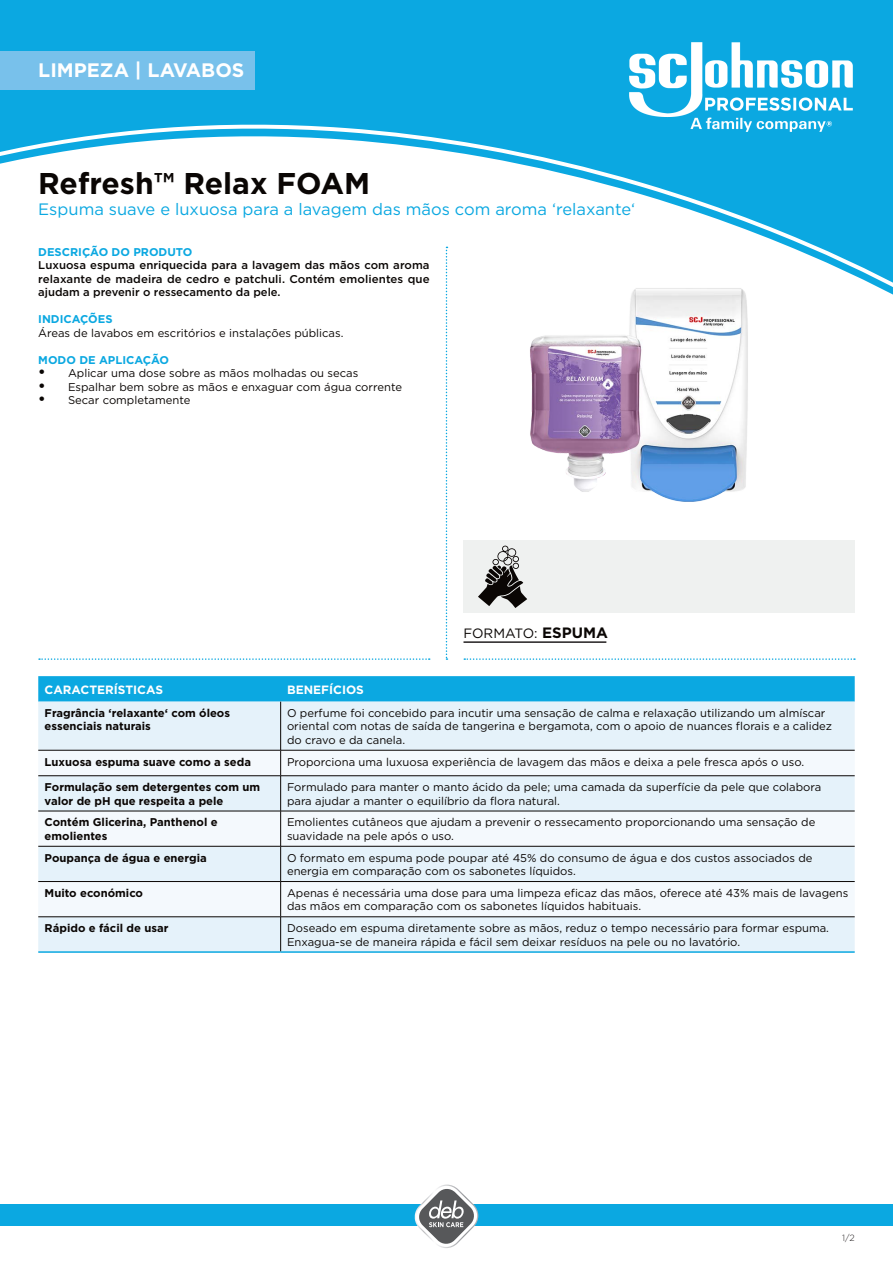
<style>
.page{position:relative;width:893px;height:1263px;background:#fff}
.page>*{position:absolute;margin:0;border:0;box-sizing:border-box;transform-origin:0 0}
.t1{font:700 30px "Gotham";color:#0a0604}
.t2{font:700 19.5px "Gotham";color:#fff}
._08_Copy_Prokyon_8_7{font:16.5px "Gotham";color:#0ba8e1}
._08_Subline_Prokyon{font:13.5px "Gotham";letter-spacing:-.01em;color:#0a0604}
.t3{font:700 12px "Gotham";color:#fff}
._08_Subline_Prokyon-2{font:11.25px/13.5px "Gotham";color:#0a0604}
._08_Subline_Prokyon-3{font:700 11.25px/13.5px "Gotham";color:#0a0604}
._08_Subline_Prokyon-4{font:500 11.25px/13.5px "Gotham";color:#0a0604;text-align:justify}
._08_Subline_Prokyon-5{font:700 11.25px "Gotham";color:#0ba8e1}
.t4{font:300 9px "Gotham";color:#231f20}
.s1{font-weight:700;font-size:15px}
</style>
<div class="page">
<div style="left:463px;top:540px;width:392px;height:72px;background:#eff1f0"></div>
<div style="left:0;top:0;width:893px;height:311px;background:#0ba8e1"></div>
<svg style="left:0;top:119px;width:893px;height:184px"></svg>
<div style="left:0;top:51px;width:254px;height:38px;background:#78c1eb"></div>
<div style="left:0;top:1204px;width:893px;height:22px;background:#0ba8e1"></div>
<img style="left:415px;top:1184px;width:63px;height:64px">
<svg style="left:416px;top:1186px;width:61px;height:61px"></svg>
<svg style="left:446px;top:247px;width:1px;height:413px"></svg>
<hr style="left:463px;top:641px;width:143px;height:2px;background:#231f20">
<svg style="left:39px;top:658px;width:391px;height:2px"></svg>
<svg style="left:464px;top:658px;width:391px;height:2px"></svg>
<svg style="left:38px;top:676px;width:817px;height:26px;background:#11aae1"></svg>
<div style="left:38px;top:702px;width:817px;height:249px;background:#e5f2fa"></div>
<svg style="left:38px;top:751px;width:817px;height:165px;fill:#f4f9fd"></svg>
<hr style="left:38px;top:775px;width:243px;height:1px;background:#0a0604">
<hr style="left:281px;top:775px;width:574px;height:1px;background:#0a0604">
<hr style="left:38px;top:811px;width:243px;height:1px;background:#0a0604">
<hr style="left:281px;top:811px;width:574px;height:1px;background:#0a0604">
<hr style="left:38px;top:750px;width:243px;height:1px;background:#0a0604">
<hr style="left:281px;top:750px;width:574px;height:1px;background:#0a0604">
<hr style="left:38px;top:916px;width:243px;height:1px;background:#0a0604">
<hr style="left:281px;top:916px;width:574px;height:1px;background:#0a0604">
<hr style="left:38px;top:951px;width:243px;height:2px;background:#0ba8e1">
<hr style="left:281px;top:951px;width:574px;height:2px;background:#0ba8e1">
<hr style="left:38px;top:846px;width:243px;height:1px;background:#0a0604">
<hr style="left:281px;top:846px;width:574px;height:1px;background:#0a0604">
<hr style="left:38px;top:881px;width:243px;height:1px;background:#0a0604">
<hr style="left:281px;top:881px;width:574px;height:1px;background:#0a0604">
<hr style="left:280px;top:702px;width:1px;height:48px;background:#0a0604">
<svg style="left:280px;top:750px;width:1px;height:25px"></svg>
<hr style="left:280px;top:776px;width:1px;height:35px;background:#0a0604">
<hr style="left:280px;top:811px;width:1px;height:35px;background:#0a0604">
<hr style="left:280px;top:846px;width:1px;height:35px;background:#0a0604">
<hr style="left:280px;top:882px;width:1px;height:34px;background:#0a0604">
<hr style="left:280px;top:917px;width:1px;height:34px;background:#0a0604">
<svg style="left:478px;top:546px;width:49px;height:62px"></svg>
<img style="left:529px;top:282px;width:223px;height:220px">
<img style="left:629px;top:42px;width:223px;height:90px">
<p class="t2" style="left:38px;top:57px;width:208px">LIMPEZA | LAVABOS</p>
<p class="t1" style="left:38px;top:164px;width:333px">Refresh™ Relax FOAM</p>
<p class="_08_Copy_Prokyon_8_7" style="left:38px;top:199px;width:599px">Espuma suave e luxuosa para a lavagem das mãos com aroma ‘relaxante‘</p>
<p class="_08_Subline_Prokyon-5" style="left:38px;top:244px;width:156px">DESCRIÇÃO DO PRODUTO</p>
<p class="_08_Subline_Prokyon-4" style="left:38px;top:258px;width:393px">Luxuosa espuma enriquecida para a lavagem das mãos com aroma relaxante de madeira de cedro e patchuli. Contém emolientes que ajudam a prevenir o ressecamento da pele.</p>
<p class="_08_Subline_Prokyon-5" style="left:38px;top:312px;width:76px">INDICAÇÕES</p>
<p class="_08_Subline_Prokyon-2" style="left:38px;top:326px;width:307px">Áreas de lavabos em escritórios e instalações públicas.</p>
<p class="_08_Subline_Prokyon-5" style="left:38px;top:352px;width:132px">MODO DE APLICAÇÃO</p>
<p class="_08_Subline_Prokyon-2" style="left:38px;top:366px;width:322px"><span class="s1">•</span> Aplicar uma dose sobre as mãos molhadas ou secas</p>
<p class="_08_Subline_Prokyon-2" style="left:38px;top:380px;width:365px"><span class="s1">•</span> Espalhar bem sobre as mãos e enxaguar com água corrente</p>
<p class="_08_Subline_Prokyon-2" style="left:38px;top:393px;width:154px"><span class="s1">•</span> Secar completamente</p>
<p class="_08_Subline_Prokyon" style="left:463px;top:624px;width:146px">FORMATO: <span class="s1">ESPUMA</span></p>
<p class="t3" style="left:45px;top:681px;width:120px">CARACTERÍSTICAS</p>
<p class="t3" style="left:287px;top:681px;width:78px">BENEFÍCIOS</p>
<p class="_08_Subline_Prokyon-3" style="left:45px;top:706px;width:187px">Fragrância ‘relaxante‘ com óleos essenciais naturais</p>
<p class="_08_Subline_Prokyon-2" style="left:287px;top:706px;width:546px">O perfume foi concebido para incutir uma sensação de calma e relaxação utilizando um almíscar oriental com notas de saída de tangerina e bergamota, com o apoio de nuances florais e a calidez do cravo e da canela.</p>
<p class="_08_Subline_Prokyon-3" style="left:45px;top:755px;width:208px">Luxuosa espuma suave como a seda</p>
<p class="_08_Subline_Prokyon-2" style="left:287px;top:755px;width:519px">Proporciona uma luxuosa experiência de lavagem das mãos e deixa a pele fresca após o uso.</p>
<p class="_08_Subline_Prokyon-3" style="left:45px;top:780px;width:217px">Formulação sem detergentes com um valor de pH que respeita a pele</p>
<p class="_08_Subline_Prokyon-2" style="left:287px;top:780px;width:536px">Formulado para manter o manto ácido da pele; uma camada da superfície da pele que colabora para ajudar a manter o equilíbrio da flora natural.</p>
<p class="_08_Subline_Prokyon-3" style="left:45px;top:815px;width:175px">Contém Glicerina, Panthenol e emolientes</p>
<p class="_08_Subline_Prokyon-2" style="left:287px;top:815px;width:530px">Emolientes cutâneos que ajudam a prevenir o ressecamento proporcionando uma sensação de suavidade na pele após o uso.</p>
<p class="_08_Subline_Prokyon-3" style="left:45px;top:851px;width:164px">Poupança de água e energia</p>
<p class="_08_Subline_Prokyon-2" style="left:287px;top:851px;width:527px">O formato em espuma pode poupar até 45% do consumo de água e dos custos associados de energia em comparação com os sabonetes líquidos.</p>
<p class="_08_Subline_Prokyon-3" style="left:45px;top:886px;width:100px">Muito económico</p>
<p class="_08_Subline_Prokyon-2" style="left:287px;top:886px;width:563px">Apenas é necessária uma dose para uma limpeza eficaz das mãos, oferece até 43% mais de lavagens das mãos em comparação com os sabonetes líquidos habituais.</p>
<p class="_08_Subline_Prokyon-3" style="left:45px;top:921px;width:125px">Rápido e fácil de usar</p>
<p class="_08_Subline_Prokyon-2" style="left:287px;top:921px;width:544px">Doseado em espuma diretamente sobre as mãos, reduz o tempo necessário para formar espuma.<br>Enxagua-se de maneira rápida e fácil sem deixar resíduos na pele ou no lavatório.</p>
<p class="t4" style="left:842px;top:1232px;width:14px">1/2</p>
</div>
